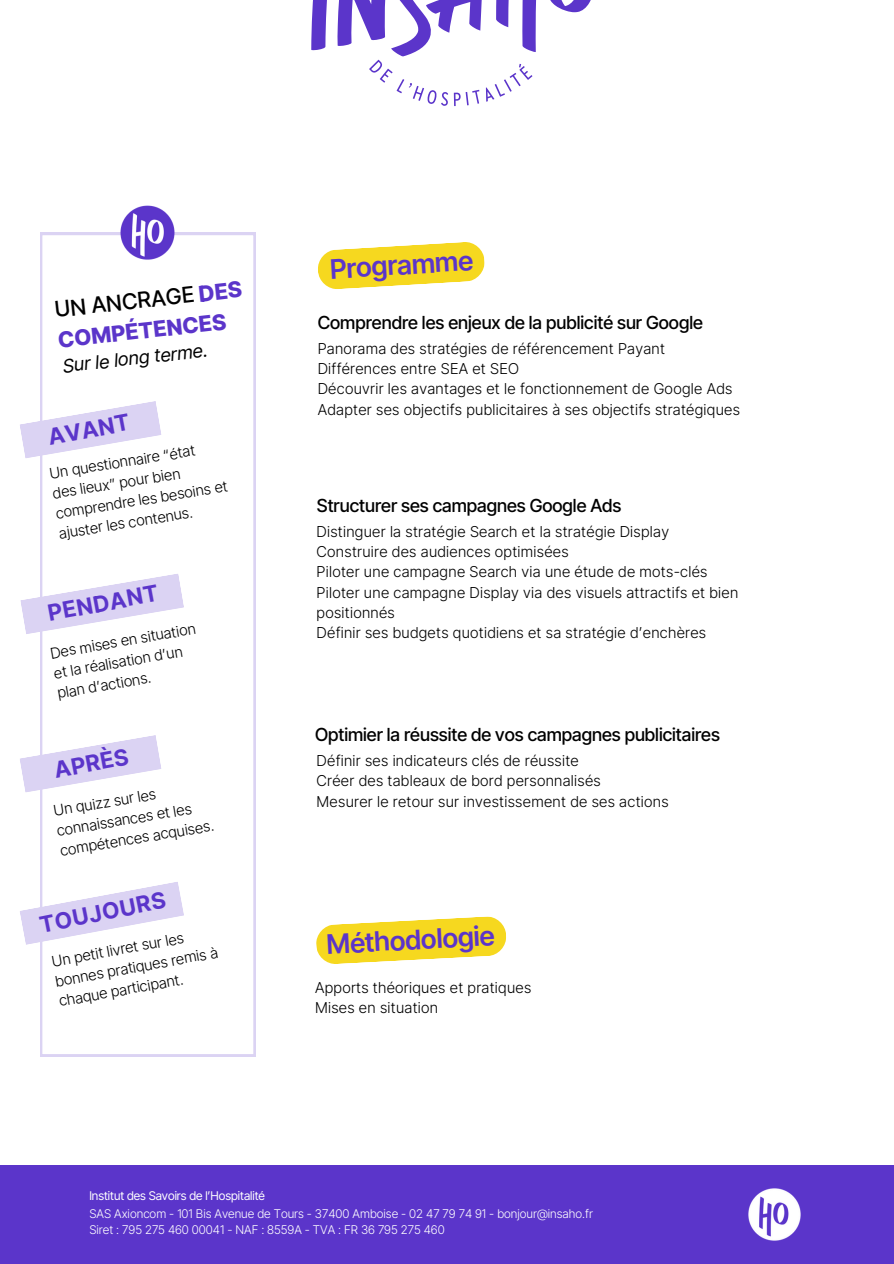
<style>
.page{position:relative;width:894px;height:1264px;background:#fff}
.page>*{position:absolute;margin:0;border:0;box-sizing:border-box;transform-origin:0 0}
.t1{font:600 27px "Inter Tight";color:#5b35ca}
.t2{font:700 22.5px "Inter Tight";color:#5b35ca}
.t3{font:800 21.9px/30.3px "Inter Tight";color:#5b35ca}
.t4{font:italic 18.6px "Inter Tight";color:#000}
.t5{font:500 18px "Inter Tight";color:#000}
.t6{font:300 15px/20.2px "Inter Tight";letter-spacing:.02em;color:#000}
.t7{font:300 12px "Inter Tight";color:#fff}
.t8{font:12px "Inter Tight";color:#fff}
.s1{font-weight:500;color:#000}
</style>
<div class="page">
<svg style="left:311px;top:0;width:16px;height:50px"></svg>
<svg style="left:337px;top:0;width:254px;height:106px"></svg>
<div style="left:0;top:1164px;width:893px;height:99px;background:#5b35ca"></div>
<img style="left:748px;top:1188px;width:53px;height:53px">
<svg style="left:40px;top:233px;width:215px;height:823px"></svg>
<svg style="left:20px;top:401px;width:141px;height:57px"></svg>
<svg style="left:20px;top:735px;width:141px;height:57px"></svg>
<img style="left:117px;top:205px;width:62px;height:59px">
<svg style="left:20px;top:881px;width:164px;height:63px"></svg>
<svg style="left:20px;top:573px;width:164px;height:61px"></svg>
<svg style="left:316px;top:916px;width:190px;height:48px"></svg>
<svg style="left:318px;top:242px;width:167px;height:47px"></svg>
<h1 class="t3" style="left:53px;top:294px;width:189px;rotate:-6deg"><span class="s1">UN ANCRAGE</span> DES<br>COMPÉTENCES</h1>
<h3 class="t4" style="left:62px;top:354px;width:147px;rotate:-6deg">Sur le long terme.</h3>
<p class="t2" style="left:46px;top:424px;width:83px;rotate:-11deg">AVANT</p>
<p class="t6" style="left:48px;top:463px;width:175px;rotate:-9deg">Un questionnaire “état des lieux” pour bien comprendre les besoins et ajuster les contenus.</p>
<h2 class="t2" style="left:46px;top:599px;width:113px;rotate:-10deg">PENDANT</h2>
<p class="t6" style="left:49px;top:643px;width:149px;rotate:-10deg">Des mises en situation et la réalisation d’un plan d’actions.</p>
<h2 class="t2" style="left:52px;top:756px;width:76px;rotate:-11deg">APRÈS</h2>
<p class="t6" style="left:52px;top:800px;width:157px;rotate:-9deg">Un quizz sur les connaissances et les compétences acquises.</p>
<h2 class="t2" style="left:38px;top:911px;width:129px;rotate:-11deg">TOUJOURS</h2>
<p class="t6" style="left:50px;top:951px;width:166px;rotate:-10deg">Un petit livret sur les bonnes pratiques remis à chaque participant.</p>
<h5 class="t1" style="left:329px;top:252px;width:144px;rotate:-3deg">Programme</h5>
<h5 class="t5" style="left:317px;top:311px;width:386px">Comprendre les enjeux de la publicité sur Google</h5>
<p class="t6" style="left:317px;top:338px;width:416px">Panorama des stratégies de référencement Payant<br>Différences entre SEA et SEO<br>Découvrir les avantages et le fonctionnement de Google Ads</p>
<h3 class="t6" style="left:317px;top:399px;width:423px">Adapter ses objectifs publicitaires à ses objectifs stratégiques</h3>
<p class="t5" style="left:317px;top:494px;width:306px">Structurer ses campagnes Google Ads</p>
<h1 class="t6" style="left:316px;top:521px;width:423px">Distinguer la stratégie Search et la stratégie Display Construire des audiences optimisées<br>Piloter une campagne Search via une étude de mots-clés Piloter une campagne Display via des visuels attractifs et bien positionnés</h1>
<h5 class="t6" style="left:316px;top:622px;width:391px">Définir ses budgets quotidiens et sa stratégie d’enchères</h5>
<p class="t5" style="left:315px;top:724px;width:406px">Optimier la réussite de vos campagnes publicitaires</p>
<p class="t6" style="left:316px;top:750px;width:285px">Définir ses indicateurs clés de réussite<br>Créer des tableaux de bord personnalisés</p>
<p class="t6" style="left:316px;top:791px;width:353px">Mesurer le retour sur investissement de ses actions</p>
<h3 class="t1" style="left:326px;top:927px;width:170px;rotate:-3deg">Méthodologie</h3>
<h5 class="t6" style="left:315px;top:977px;width:218px">Apports théoriques et pratiques</h5>
<p class="t6" style="left:315px;top:997px;width:125px">Mises en situation</p>
<h4 class="t8" style="left:89px;top:1188px;width:177px">Institut des Savoirs de l’Hospitalité</h4>
<h2 class="t7" style="left:89px;top:1206px;width:505px">SAS Axioncom - 101 Bis Avenue de Tours - 37400 Amboise - 02 47 79 74 91 - bonjour@insaho.fr</h2>
<h2 class="t7" style="left:89px;top:1222px;width:357px">Siret : 795 275 460 00041 - NAF : 8559A - TVA : FR 36 795 275 460</h2>
</div>
